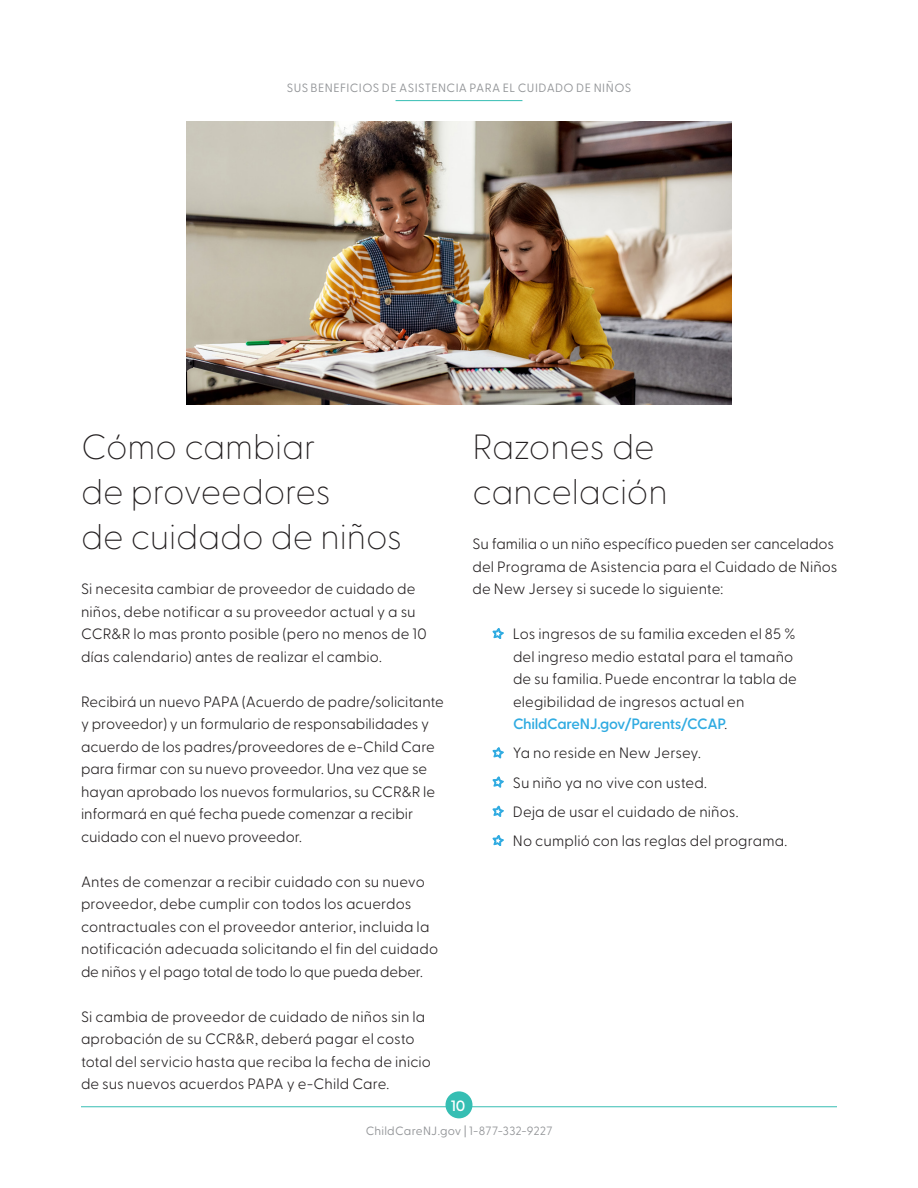
<style>
.page{position:relative;width:918px;height:1188px;background:#fff}
.page>*{position:absolute;margin:0;border:0;box-sizing:border-box;transform-origin:0 0}
.Head{font:100 34.95px/45px "Greycliff CF";letter-spacing:-.005em;color:#231f20}
.bullets{font:300 15px/22.5px "Greycliff CF";color:#231f20}
.t1{font:600 15px "Greycliff CF";color:#fff}
.Section_Title{font:12px "Greycliff CF";letter-spacing:.025em;color:#939598}
.s1{font-weight:600;color:#30abe1}
</style>
<div class="page">
<svg style="left:493px;top:628px;width:11px;height:11px"></svg>
<svg style="left:493px;top:747px;width:11px;height:11px"></svg>
<svg style="left:493px;top:777px;width:11px;height:10px"></svg>
<svg style="left:493px;top:806px;width:11px;height:11px"></svg>
<svg style="left:493px;top:835px;width:11px;height:11px"></svg>
<img style="left:187px;top:122px;width:544px;height:283px">
<hr style="left:81px;top:1106px;width:756px;height:1px;background:#36beb3">
<div style="left:446px;top:1091px;width:26px;height:27px;background:#36beb3;border-radius:50%"></div>
<hr style="left:396px;top:100px;width:126px;height:1px;background:#36beb3">
<p class="Section_Title" style="left:287px;top:79px;width:346px">SUS BENEFICIOS DE ASISTENCIA PARA EL CUIDADO DE NIÑOS</p>
<p class="Head" style="left:81px;top:421px;width:237px">Cómo cambiar</p>
<p class="Head" style="left:81px;top:466px;width:251px">de proveedores</p>
<p class="Head" style="left:81px;top:511px;width:323px">de cuidado de niños</p>
<p class="bullets" style="left:81px;top:576px;width:347px">Si necesita cambiar de proveedor de cuidado de niños, debe notificar a su proveedor actual y a su CCR&amp;R lo mas pronto posible (pero no menos de 10 días calendario) antes de realizar el cambio.</p>
<p class="bullets" style="left:81px;top:689px;width:364px">Recibirá un nuevo PAPA (Acuerdo de padre/solicitante y proveedor) y un formulario de responsabilidades y acuerdo de los padres/proveedores de e-Child Care para firmar con su nuevo proveedor. Una vez que se hayan aprobado los nuevos formularios, su CCR&amp;R le informará en qué fecha puede comenzar a recibir cuidado con el nuevo proveedor.</p>
<p class="bullets" style="left:81px;top:869px;width:359px">Antes de comenzar a recibir cuidado con su nuevo proveedor, debe cumplir con todos los acuerdos contractuales con el proveedor anterior, incluida la notificación adecuada solicitando el fin del cuidado de niños y el pago total de todo lo que pueda deber.</p>
<p class="bullets" style="left:81px;top:1004px;width:352px">Si cambia de proveedor de cuidado de niños sin la aprobación de su CCR&amp;R, deberá pagar el costo total del servicio hasta que reciba la fecha de inicio de sus nuevos acuerdos PAPA y e-Child Care.</p>
<p class="Head" style="left:472px;top:421px;width:197px">Razones de cancelación</p>
<p class="bullets" style="left:472px;top:531px;width:367px">Su familia o un niño específico pueden ser cancelados del Programa de Asistencia para el Cuidado de Niños de New Jersey si sucede lo siguiente:</p>
<p class="bullets" style="left:513px;top:621px;width:286px">Los ingresos de su familia exceden el 85 % del ingreso medio estatal para el tamaño de su familia. Puede encontrar la tabla de elegibilidad de ingresos actual en <span class="s1">ChildCareNJ.gov/Parents/CCAP</span>.</p>
<p class="bullets" style="left:513px;top:741px;width:190px">Ya no reside en New Jersey.</p>
<p class="bullets" style="left:513px;top:770px;width:196px">Su niño ya no vive con usted.</p>
<p class="bullets" style="left:513px;top:799px;width:227px">Deja de usar el cuidado de niños.</p>
<p class="bullets" style="left:513px;top:828px;width:276px">No cumplió con las reglas del programa.</p>
<p class="t1" style="left:451px;top:1094px;width:16px">10</p>
<p class="Section_Title" style="left:366px;top:1122px;width:188px">ChildCareNJ.gov | 1-877-332-9227</p>
</div>
